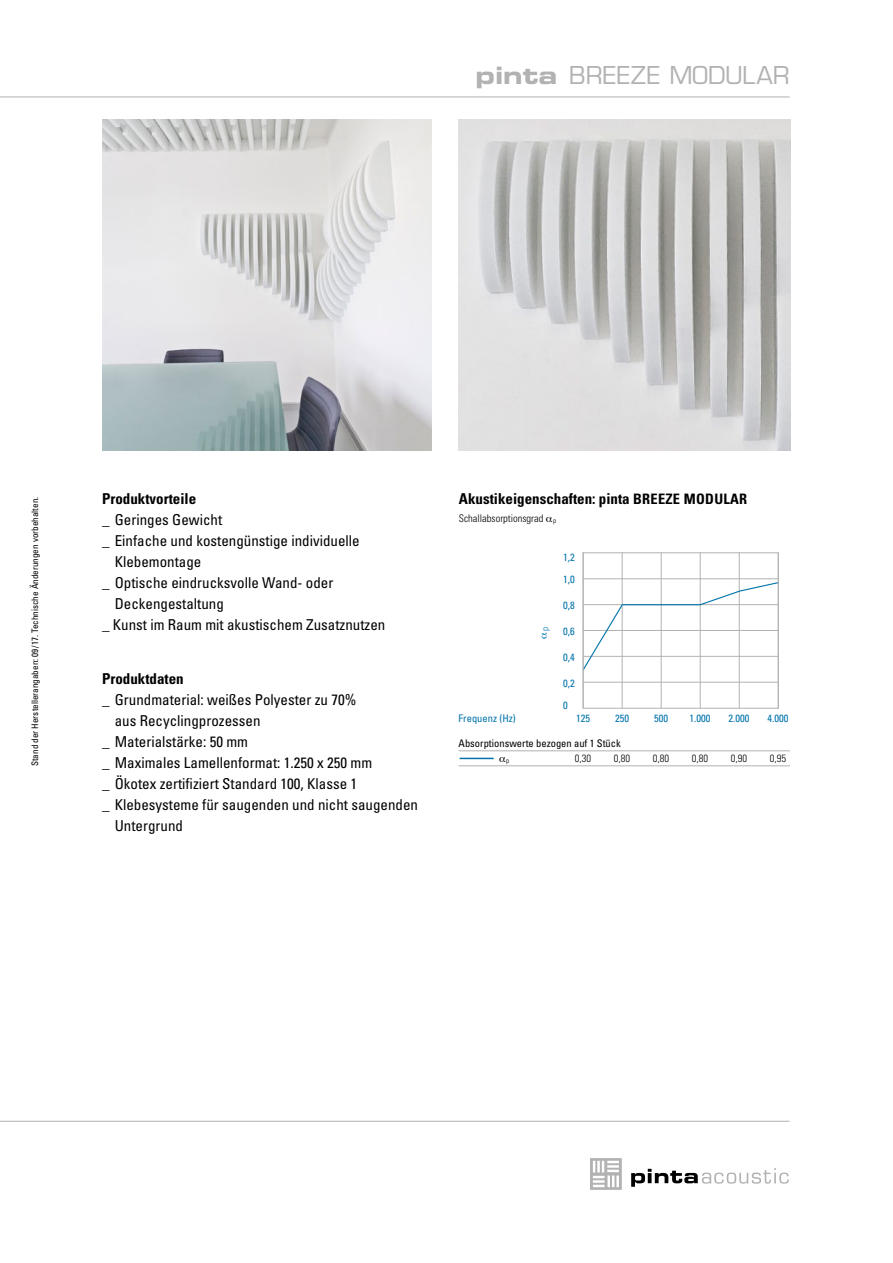
<style>
.page{position:relative;width:893px;height:1263px;background:#fff}
.page>*{position:absolute;margin:0;border:0;box-sizing:border-box;transform-origin:0 0}
.t1{font:24px "Eurostile LT";color:#b2b2b2}
.t2{font:condensed 15px "Univers LT Std";color:#000}
.t3{font:700 condensed 15px "Univers LT";color:#000}
.t4{font:700 condensed 15px "Univers LT Std";color:#000}
.t5{font:condensed 10.5px/22.5px "Univers LT";color:#0073ab}
.t6{font:300 condensed 10.5px "Univers LT";color:#000}
.t7{font:condensed 10.5px "Univers LT";color:#000}
.t8{font:condensed 9px "Univers LT";letter-spacing:.005em;color:#000}
.t9{font:300 condensed 9px "Univers LT";color:#0073ab}
.t10{font:300 condensed 7.05px "Univers LT";color:#000}
.s1{font-family:"Eurostile LT Bold Extended Two"}
.s2{font-size:14.4px}
</style>
<div class="page">
<svg style="left:590px;top:1158px;width:32px;height:32px"></svg>
<svg style="left:631px;top:1168px;width:158px;height:19px"></svg>
<hr style="left:0;top:97px;width:790px;height:1px;background:#b2b2b2">
<hr style="left:0;top:1121px;width:790px;height:1px;background:#b2b2b2">
<img style="left:102px;top:119px;width:330px;height:332px">
<img style="left:458px;top:119px;width:332px;height:332px">
<hr style="left:622px;top:552px;width:1px;height:156px;background:#b2b2b2">
<hr style="left:661px;top:552px;width:1px;height:156px;background:#b2b2b2">
<hr style="left:700px;top:552px;width:1px;height:156px;background:#b2b2b2">
<hr style="left:739px;top:552px;width:1px;height:156px;background:#b2b2b2">
<hr style="left:583px;top:708px;width:196px;height:1px;background:#b2b2b2">
<hr style="left:583px;top:682px;width:196px;height:1px;background:#b2b2b2">
<hr style="left:583px;top:578px;width:196px;height:1px;background:#b2b2b2">
<hr style="left:583px;top:552px;width:196px;height:1px;background:#b2b2b2">
<svg style="left:582px;top:581px;width:196px;height:90px"></svg>
<hr style="left:459px;top:750px;width:331px;height:1px;background:#b2b2b2">
<hr style="left:459px;top:765px;width:331px;height:1px;background:#b2b2b2">
<hr style="left:460px;top:758px;width:34px;height:1px;background:#0073ab">
<hr style="left:583px;top:552px;width:1px;height:156px;background:#b2b2b2">
<hr style="left:778px;top:552px;width:1px;height:157px;background:#b2b2b2">
<h1 class="t1" style="left:475px;top:60px;width:316px"><span class="s1">pinta</span> BREEZE MODULAR</h1>
<p class="t8" style="left:29px;top:766px;width:271px;rotate:-90deg">Stand der Herstellerangaben: 09/17. Technische Änderungen vorbehalten.</p>
<p class="t4" style="left:102px;top:489px;width:96px">Produktvorteile</p>
<p class="t2" style="left:102px;top:510px;width:122px">_ Geringes Gewicht</p>
<p class="t2" style="left:102px;top:531px;width:259px">_ Einfache und kostengünstige individuelle</p>
<p class="t2" style="left:115px;top:552px;width:88px">Klebemontage</p>
<p class="t2" style="left:102px;top:573px;width:233px">_ Optische eindrucksvolle Wand- oder</p>
<p class="t2" style="left:115px;top:594px;width:111px">Deckengestaltung</p>
<p class="t2" style="left:102px;top:615px;width:285px">_ Kunst im Raum mit akustischem Zusatznutzen</p>
<p class="t4" style="left:102px;top:669px;width:83px">Produktdaten</p>
<p class="t2" style="left:102px;top:690px;width:256px">_ Grundmaterial: weißes Polyester zu 70%</p>
<p class="t2" style="left:115px;top:711px;width:147px">aus Recyclingprozessen</p>
<p class="t2" style="left:102px;top:732px;width:148px">_ Materialstärke: 50 mm</p>
<p class="t2" style="left:102px;top:753px;width:272px">_ Maximales Lamellenformat: 1.250 x 250 mm</p>
<p class="t2" style="left:102px;top:774px;width:257px">_ Ökotex zertifiziert Standard 100, Klasse 1</p>
<p class="t2" style="left:102px;top:795px;width:318px">_ Klebesysteme für saugenden und nicht saugenden</p>
<p class="t2" style="left:115px;top:816px;width:70px">Untergrund</p>
<p class="t3" style="left:459px;top:489px;width:290px">Akustikeigenschaften: pinta <span class="s2">BREEZE MODULAR</span></p>
<p class="t6" style="left:459px;top:512px;width:99px">Schallabsorptionsgrad <sub>p</sub></p>
<p class="t5" style="left:563px;top:546px;width:13px">1,2<br>1,0</p>
<p class="t5" style="left:563px;top:594px;width:13px">0,8</p>
<p class="t5" style="left:563px;top:620px;width:13px">0,6</p>
<p class="t5" style="left:563px;top:646px;width:13px">0,4</p>
<p class="t5" style="left:563px;top:671px;width:13px">0,2<br>0</p>
<p class="t7" style="left:459px;top:737px;width:164px">Absorptionswerte bezogen auf 1 Stück</p>
<p class="t10" style="left:506px;top:756px;width:5px">p</p>
<p class="t6" style="left:575px;top:752px;width:18px">0,30</p>
<p class="t6" style="left:614px;top:752px;width:18px">0,80</p>
<p class="t6" style="left:653px;top:752px;width:18px">0,80</p>
<p class="t6" style="left:692px;top:752px;width:18px">0,80</p>
<p class="t6" style="left:731px;top:752px;width:18px">0,90</p>
<p class="t6" style="left:770px;top:752px;width:18px">0,95</p>
<p class="t9" style="left:540px;top:631px;width:5px;rotate:-90deg">p</p>
<p class="t5" style="left:459px;top:707px;width:59px">Frequenz (Hz)</p>
<p class="t5" style="left:576px;top:707px;width:15px">125</p>
<p class="t5" style="left:615px;top:707px;width:15px">250</p>
<p class="t5" style="left:654px;top:707px;width:15px">500</p>
<p class="t5" style="left:690px;top:707px;width:22px">1.000</p>
<p class="t5" style="left:729px;top:707px;width:22px">2.000</p>
<p class="t5" style="left:768px;top:707px;width:22px">4.000</p>
</div>
